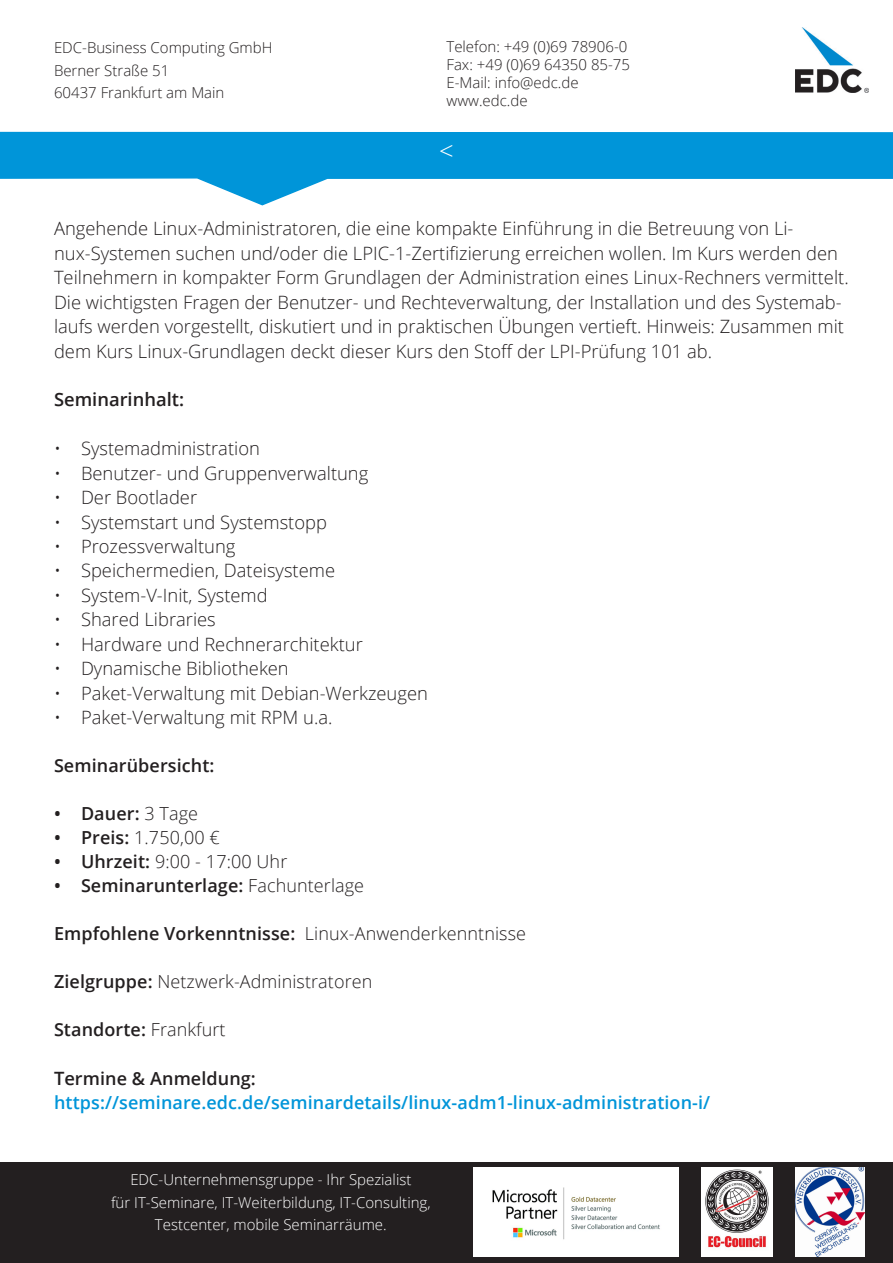
<style>
.page{position:relative;width:893px;height:1263px;background:#fff}
.page>*{position:absolute;margin:0;border:0;box-sizing:border-box;transform-origin:0 0}
.t1{font:300 25.5px "Open Sans";color:#fff}
.t2{font:300 18.3px/24.5px "Open Sans";color:#231f20}
.t3{font:600 18.3px "Open Sans";color:#231f20}
.t4{font:600 18px "Open Sans";letter-spacing:.005em;color:#231f20}
.t5{font:600 18px/24px "Open Sans";letter-spacing:.005em;color:#0095d9}
.t6{font:300 18px "Open Sans";letter-spacing:.005em;color:#231f20}
.t7{font:300 15px "Open Sans";color:#231f20}
.t8{font:300 15px "Open Sans";color:#fff}
.s1{font-weight:300}
.s2{font-weight:600}
.s3{font-size:18.3px;color:#231f20}
.s4{color:#231f20}
</style>
<div class="page">
<div style="left:0;top:1162px;width:893px;height:101px;background:#231f20"></div>
<svg style="left:0;top:131px;width:893px;height:75px"></svg>
<img style="left:795px;top:28px;width:73px;height:65px">
<img style="left:473px;top:1167px;width:205px;height:89px">
<img style="left:701px;top:1167px;width:72px;height:89px">
<img style="left:796px;top:1167px;width:68px;height:89px">
<p class="t7" style="left:54px;top:38px;width:220px">EDC-Business Computing GmbH</p>
<p class="t7" style="left:54px;top:60px;width:117px">Berner Straße 51</p>
<p class="t7" style="left:54px;top:83px;width:172px">60437 Frankfurt am Main</p>
<p class="t7" style="left:446px;top:37px;width:182px">Telefon: +49 (0)69 78906-0</p>
<p class="t7" style="left:446px;top:55px;width:185px">Fax: +49 (0)69 64350 85-75</p>
<p class="t7" style="left:446px;top:73px;width:134px">E-Mail: info@edc.de</p>
<p class="t7" style="left:446px;top:91px;width:83px">www.edc.de</p>
<p class="t1" style="left:439px;top:134px;width:16px">&lt;</p>
<p class="t2" style="left:54px;top:216px;width:796px">Angehende Linux-Administratoren, die eine kompakte Einführung in die Betreuung von Li&shy;nux-Systemen suchen und/oder die LPIC-1-Zertifizierung erreichen wollen. Im Kurs werden den Teilnehmern in kompakter Form Grundlagen der Administration eines Linux-Rechners vermittelt.<br>Die wichtigsten Fragen der Benutzer- und Rechteverwaltung, der Installation und des Systemab&shy;laufs werden vorgestellt, diskutiert und in praktischen Übungen vertieft. Hinweis: Zusammen mit dem Kurs Linux-Grundlagen deckt dieser Kurs den Stoff der LPI-Prüfung 101 ab.</p>
<p class="t3" style="left:54px;top:387px;width:132px">Seminarinhalt:</p>
<p class="t2" style="left:54px;top:436px;width:207px">• Systemadministration</p>
<p class="t2" style="left:54px;top:460px;width:316px">• Benutzer- und Gruppenverwaltung</p>
<p class="t2" style="left:54px;top:485px;width:145px">• Der Bootlader</p>
<p class="t2" style="left:54px;top:509px;width:275px">• Systemstart und Systemstopp</p>
<p class="t2" style="left:54px;top:534px;width:183px">• Prozessverwaltung</p>
<p class="t2" style="left:54px;top:558px;width:283px">• Speichermedien, Dateisysteme</p>
<p class="t2" style="left:54px;top:583px;width:215px">• System-V-Init, Systemd</p>
<p class="t2" style="left:54px;top:607px;width:163px">• Shared Libraries</p>
<p class="t2" style="left:54px;top:632px;width:310px">• Hardware und Rechnerarchitektur</p>
<p class="t2" style="left:54px;top:656px;width:236px">• Dynamische Bibliotheken</p>
<p class="t2" style="left:54px;top:680px;width:375px">• Paket-Verwaltung mit Debian-Werkzeugen</p>
<p class="t2" style="left:54px;top:705px;width:280px">• Paket-Verwaltung mit RPM u.a.</p>
<p class="t4" style="left:54px;top:753px;width:162px">Seminarübersicht:</p>
<p class="t4" style="left:54px;top:801px;width:146px">• Dauer: <span class="s1">3 Tage</span></p>
<p class="t6" style="left:54px;top:825px;width:167px"><span class="s2">• Preis:</span> 1.750,00 €</p>
<p class="t6" style="left:54px;top:849px;width:235px"><span class="s2">• Uhrzeit:</span> 9:00 - 17:00 Uhr</p>
<p class="t4" style="left:54px;top:873px;width:312px">• Seminarunterlage: <span class="s1">Fachunterlage</span></p>
<p class="t4" style="left:54px;top:921px;width:474px">Empfohlene Vorkenntnisse: <span class="s1">Linux-Anwenderkenntnisse</span></p>
<p class="t6" style="left:54px;top:969px;width:320px"><span class="s2">Zielgruppe:</span> Netzwerk-Administratoren</p>
<p class="t4" style="left:54px;top:1017px;width:173px">Standorte: <span class="s1">Frankfurt</span></p>
<p class="t5" style="left:54px;top:1066px;width:658px"><span class="s3">Te</span><span class="s4">rmine &amp; Anmeldung: </span>https://seminare.edc.de/seminardetails/linux-adm1-linux-administration-i/</p>
<p class="t8" style="left:130px;top:1169px;width:282px">EDC-Unternehmensgruppe - Ihr Spezialist</p>
<p class="t8" style="left:111px;top:1192px;width:321px">für IT-Seminare, IT-Weiterbildung, IT-Consulting,</p>
<p class="t8" style="left:155px;top:1214px;width:233px">Testcenter, mobile Seminarräume.</p>
</div>
